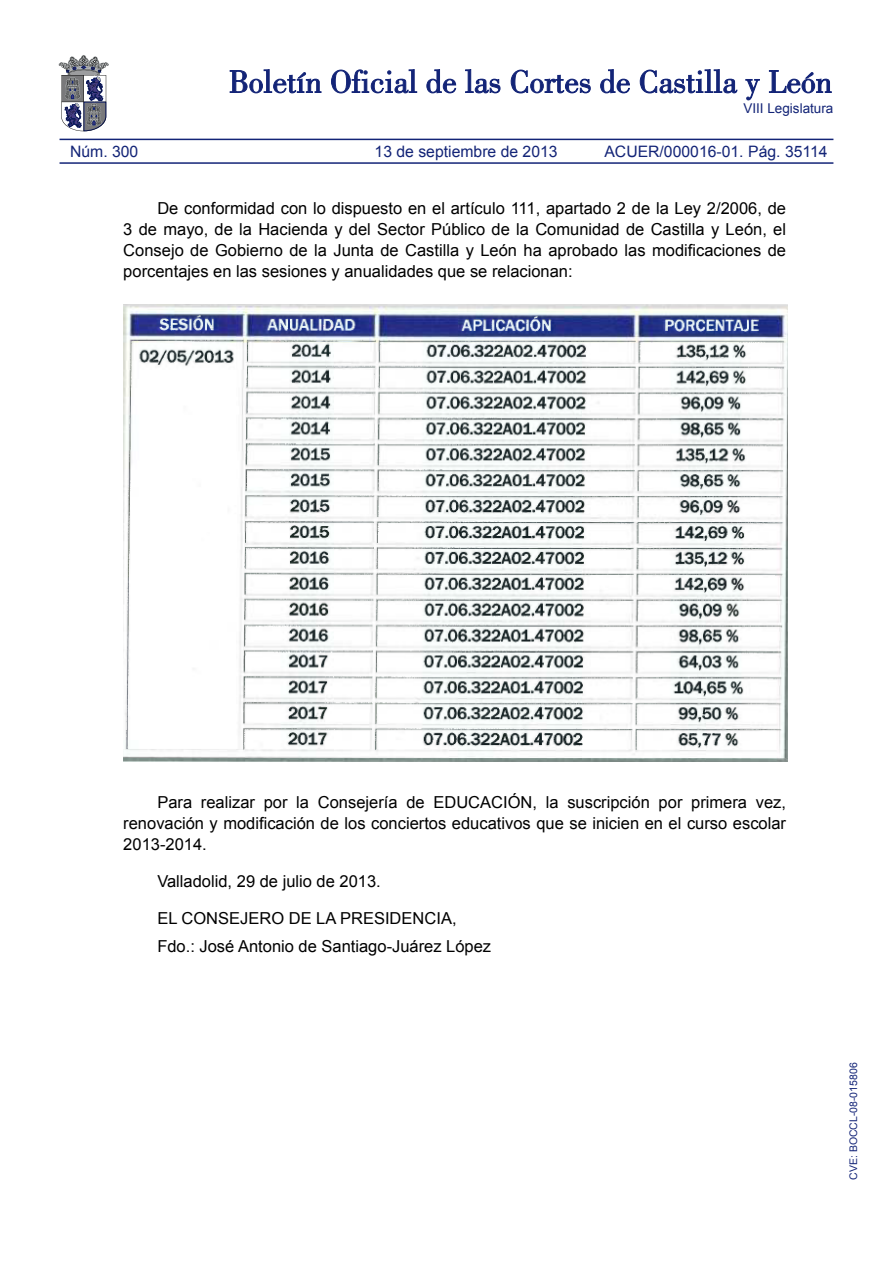
<style>
.page{position:relative;width:893px;height:1263px;background:#fff}
.page>*{position:absolute;margin:0;border:0;box-sizing:border-box;transform-origin:0 0}
.Texto{font:16.5px/21px "Arial";color:#000;text-align:justify}
.FirmaIniciativa{font:16.5px "Arial";color:#000}
.LineaFecha{font:16.5px "Arial";color:#000}
.E_Referencia{font:15.75px "Arial";color:#132477}
.t1{font:13.5px "Arial";color:#132477}
.t2{font:10.5px "Arial";color:#132477}
</style>
<div class="page">
<svg style="left:230px;top:69px;width:91px;height:24px"></svg>
<svg style="left:331px;top:69px;width:86px;height:24px"></svg>
<svg style="left:426px;top:69px;width:30px;height:24px"></svg>
<svg style="left:465px;top:69px;width:35px;height:24px"></svg>
<svg style="left:511px;top:70px;width:80px;height:23px"></svg>
<svg style="left:600px;top:69px;width:30px;height:24px"></svg>
<svg style="left:640px;top:69px;width:97px;height:24px"></svg>
<svg style="left:745px;top:79px;width:15px;height:21px"></svg>
<svg style="left:769px;top:70px;width:63px;height:23px"></svg>
<svg style="left:59px;top:55px;width:50px;height:76px"></svg>
<hr style="left:60px;top:162px;width:773px;height:2px;background:#132477">
<hr style="left:60px;top:139px;width:773px;height:1px;background:#132477">
<img style="left:123px;top:305px;width:664px;height:456px">
<p class="t1" style="left:743px;top:100px;width:92px">VIII Legislatura</p>
<p class="E_Referencia" style="left:70px;top:141px;width:70px">Núm. 300</p>
<p class="E_Referencia" style="left:375px;top:141px;width:184px">13 de septiembre de 2013</p>
<p class="E_Referencia" style="left:604px;top:141px;width:225px">ACUER/000016-01. Pág. 35114</p>
<p class="Texto" style="left:123px;top:198px;width:664px;text-indent:34px">De conformidad con lo dispuesto en el artículo 111, apartado 2 de la Ley 2/2006, de 3 de mayo, de la Hacienda y del Sector Público de la Comunidad de Castilla y León, el Consejo de Gobierno de la Junta de Castilla y León ha aprobado las modificaciones de porcentajes en las sesiones y anualidades que se relacionan:</p>
<p class="Texto" style="left:123px;top:792px;width:664px;text-indent:34px">Para realizar por la Consejería de EDUCACIÓN, la suscripción por primera vez, renovación y modificación de los conciertos educativos que se inicien en el curso escolar 2013-2014.</p>
<p class="LineaFecha" style="left:157px;top:870px;width:225px">Valladolid, 29 de julio de 2013.</p>
<p class="FirmaIniciativa" style="left:157px;top:907px;width:301px">EL CONSEJERO DE LA PRESIDENCIA,</p>
<p class="FirmaIniciativa" style="left:157px;top:935px;width:335px">Fdo.: José Antonio de Santiago-Juárez López</p>
<p class="t2" style="left:847px;top:1180px;width:119px;rotate:-90deg">CVE: BOCCL-08-015806</p>
</div>
